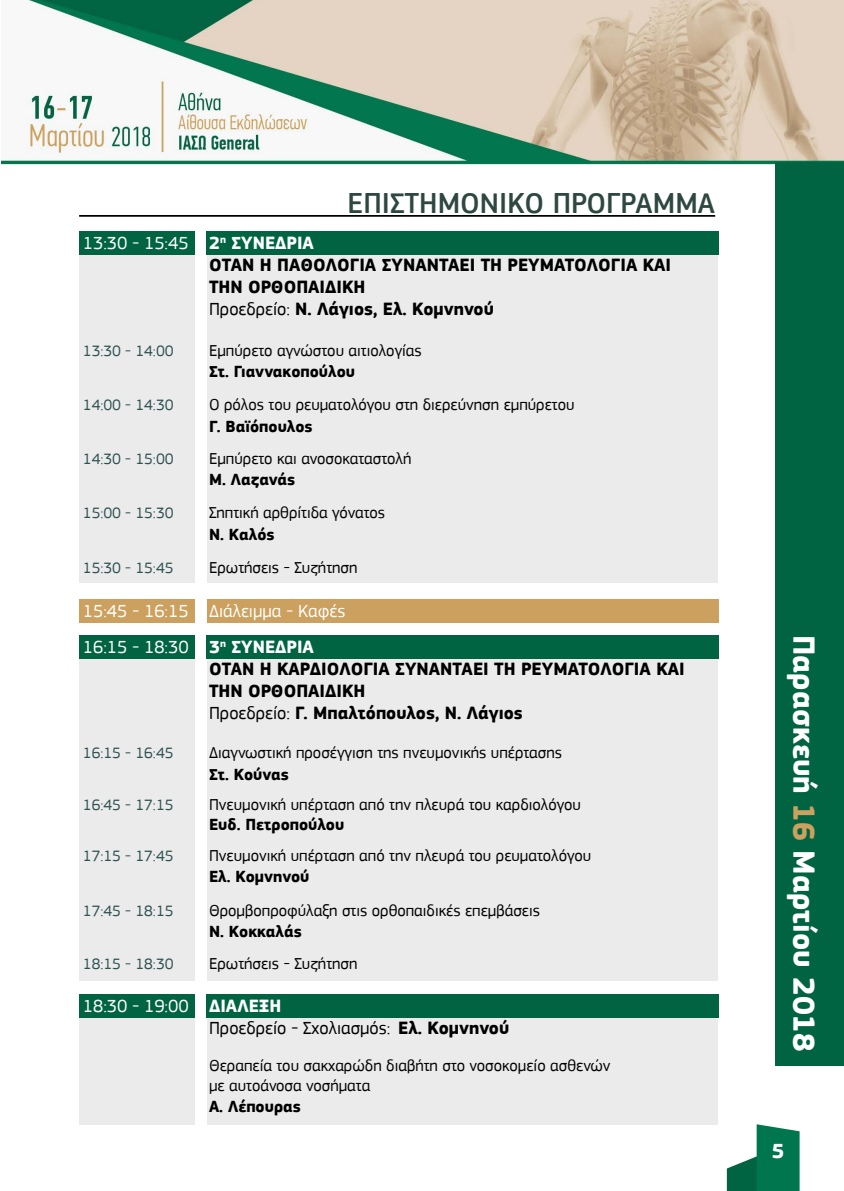
<style>
.page{position:relative;width:844px;height:1191px;background:#fff}
.page>*{position:absolute;margin:0;border:0;box-sizing:border-box;transform-origin:0 0}
.t1{font:700 31.5px "PF Square Sans Pro";color:#fff}
.t2{font:500 29.75px "PF Square Sans Pro";color:#2e4841}
.t3{font:700 21px "PF Square Sans Pro";color:#fff}
.t4{font:700 18.38px/22.1px "PF Square Sans Pro";color:#000}
.t5{font:18.38px/22.1px "PF Square Sans Pro";color:#000}
.t6{font:18.38px/36.1px "PF Square Sans Pro";color:#fff}
.t7{font:16.62px "PF Square Sans Pro";color:#000}
.t8{font:700 16.62px "PF Square Sans Pro";color:#000}
.t9{font:15.75px "PF Square Sans Pro";color:#2f5251}
.s1{font-weight:400;color:#fff}
.s2{color:#fff}
.s3{font-weight:400}
.s4{font-weight:700}
.s5{font-weight:700;color:#fff}
.s6{color:#cca05e}
</style>
<div class="page">
<img style="left:1px;top:0;width:842px;height:165px">
<svg style="left:726px;top:1124px;width:73px;height:67px"></svg>
<div style="left:775px;top:162px;width:68px;height:904px;background:#006442"></div>
<hr style="left:79px;top:215px;width:636px;height:2px;background:#000">
<div style="left:207px;top:256px;width:511px;height:327px;background:#ebebec"></div>
<div style="left:79px;top:256px;width:116px;height:327px;background:#ebebec"></div>
<div style="left:79px;top:232px;width:116px;height:23px;background:#006442"></div>
<div style="left:79px;top:599px;width:116px;height:23px;background:#cca05e"></div>
<div style="left:207px;top:599px;width:511px;height:23px;background:#cca05e"></div>
<div style="left:206px;top:232px;width:512px;height:23px;background:#006442"></div>
<div style="left:207px;top:644px;width:511px;height:337px;background:#ebebec"></div>
<div style="left:207px;top:1012px;width:511px;height:112px;background:#ebebec"></div>
<div style="left:79px;top:644px;width:116px;height:337px;background:#ebebec"></div>
<div style="left:79px;top:1012px;width:116px;height:112px;background:#ebebec"></div>
<div style="left:79px;top:635px;width:116px;height:24px;background:#006442"></div>
<div style="left:79px;top:994px;width:116px;height:23px;background:#006442"></div>
<div style="left:206px;top:635px;width:512px;height:24px;background:#006442"></div>
<div style="left:206px;top:994px;width:512px;height:23px;background:#006442"></div>
<h2 class="t2" style="left:347px;top:186px;width:369px">ΕΠΙΣΤΗΜΟΝΙΚΟ ΠΡΟΓΡΑΜΜΑ</h2>
<p class="t4" style="left:209px;top:232px;width:463px;text-indent:-126px"><span class="s1">13:30 - 15:45</span> <span class="s2">2</span><sup>η</sup> <span class="s2">ΣΥΝΕΔΡΙΑ<br></span>ΟΤΑΝ Η ΠΑΘΟΛΟΓΙΑ ΣΥΝΑΝΤΑΕΙ ΤΗ ΡΕΥΜΑΤΟΛΟΓΙΑ ΚΑΙ<br>ΤΗΝ ΟΡΘΟΠΑΙΔΙΚΗ<br><span class="s3">Προεδρείο:</span> Ν. Λάγιος, Ελ. Κομνηνού</p>
<p class="t9" style="left:83px;top:342px;width:92px">13:30 - 14:00</p>
<p class="t7" style="left:209px;top:341px;width:214px">Εμπύρετο αγνώστου αιτιολογίας</p>
<p class="t8" style="left:209px;top:362px;width:147px">Στ. Γιαννακοπούλου</p>
<p class="t9" style="left:83px;top:395px;width:92px">14:00 - 14:30</p>
<p class="t7" style="left:209px;top:394px;width:367px">Ο ρόλος του ρευματολόγου στη διερεύνηση εμπύρετου</p>
<p class="t8" style="left:209px;top:416px;width:105px">Γ. Βαϊόπουλος</p>
<p class="t9" style="left:83px;top:450px;width:92px">14:30 - 15:00</p>
<p class="t7" style="left:209px;top:449px;width:204px">Εμπύρετο και ανοσοκαταστολή</p>
<p class="t8" style="left:209px;top:470px;width:88px">Μ. Λαζανάς</p>
<p class="t9" style="left:83px;top:503px;width:92px">15:00 - 15:30</p>
<p class="t7" style="left:209px;top:503px;width:177px">Σηπτική αρθρίτιδα γόνατος</p>
<p class="t8" style="left:209px;top:524px;width:67px">Ν. Καλός</p>
<p class="t9" style="left:83px;top:558px;width:92px">15:30 - 15:45</p>
<p class="t7" style="left:209px;top:557px;width:150px">Ερωτήσεις - Συζήτηση</p>
<p class="t6" style="left:83px;top:592px;width:264px">15:45 - 16:15 Διάλειμμα - Καφές<br>16:15 - 18:30 <span class="s4">3</span><sup>η</sup> <span class="s4">ΣΥΝΕΔΡΙΑ</span></p>
<p class="t4" style="left:209px;top:658px;width:477px">ΟΤΑΝ Η ΚΑΡΔΙΟΛΟΓΙΑ ΣΥΝΑΝΤΑΕΙ ΤΗ ΡΕΥΜΑΤΟΛΟΓΙΑ ΚΑΙ<br>ΤΗΝ ΟΡΘΟΠΑΙΔΙΚΗ<br><span class="s3">Προεδρείο:</span> Γ. Μπαλτόπουλος, Ν. Λάγιος</p>
<p class="t9" style="left:83px;top:743px;width:92px">16:15 - 16:45</p>
<p class="t7" style="left:209px;top:742px;width:354px">Διαγνωστική προσέγγιση της πνευμονικής υπέρτασης</p>
<p class="t8" style="left:209px;top:764px;width:81px">Στ. Κούνας</p>
<p class="t9" style="left:83px;top:796px;width:92px">16:45 - 17:15</p>
<p class="t7" style="left:209px;top:795px;width:373px">Πνευμονική υπέρταση από την πλευρά του καρδιολόγου</p>
<p class="t8" style="left:209px;top:814px;width:137px">Ευδ. Πετροπούλου</p>
<p class="t9" style="left:83px;top:846px;width:92px">17:15 - 17:45</p>
<p class="t7" style="left:209px;top:845px;width:383px">Πνευμονική υπέρταση από την πλευρά του ρευματολόγου</p>
<p class="t8" style="left:209px;top:866px;width:102px">Ελ. Κομνηνού</p>
<p class="t9" style="left:83px;top:902px;width:92px">17:45 - 18:15</p>
<p class="t7" style="left:209px;top:901px;width:332px">Θρομβοπροφύλαξη στις ορθοπαιδικές επεμβάσεις</p>
<p class="t8" style="left:209px;top:922px;width:94px">Ν. Κοκκαλάς</p>
<p class="t9" style="left:83px;top:954px;width:92px">18:15 - 18:30</p>
<p class="t7" style="left:209px;top:953px;width:150px">Ερωτήσεις - Συζήτηση</p>
<p class="t5" style="left:209px;top:995px;width:301px;text-indent:-126px"><span class="s2">18:30 - 19:00</span> <span class="s5">ΔΙΑΛΕΞΗ<br></span>Προεδρείο - Σχολιασμός: <span class="s4">Ελ. Κομνηνού</span></p>
<p class="t7" style="left:209px;top:1055px;width:403px">Θεραπεία του σακχαρώδη διαβήτη στο νοσοκομείο ασθενών</p>
<p class="t7" style="left:83px;top:1075px;width:46px">μ</p>
<p class="t7" style="left:217px;top:1075px;width:154px">ε αυτοάνοσα νοσήματα</p>
<p class="t8" style="left:209px;top:1096px;width:93px">Α. Λέπουρας</p>
<h1 class="t1" style="left:822px;top:635px;width:419px;rotate:90deg">Παρασκευή <span class="s6">16</span> Μαρτίου 2018</h1>
<p class="t3" style="left:771px;top:1138px;width:14px">5</p>
</div>
